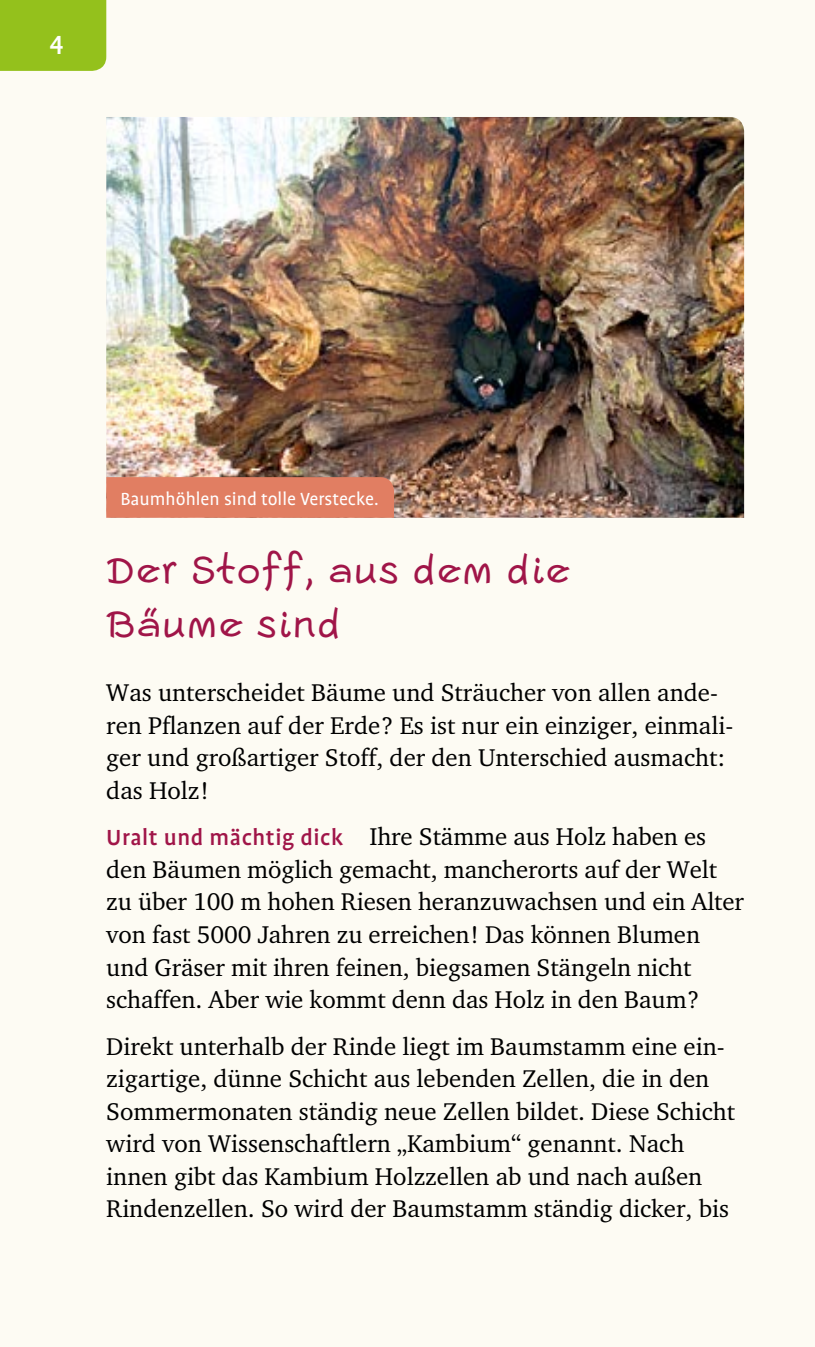
<style>
.page{position:relative;width:815px;height:1347px;background:#fff}
.page>*{position:absolute;margin:0;border:0;box-sizing:border-box;transform-origin:0 0}
.t1{font:45px/54px "Escript LL";letter-spacing:.03em;color:#a01548}
.t2{font:500 30px "UV Profile Tab";color:#fff}
.t3{font:25px/32.5px "UV Charter";color:#000}
.t4{font:20px "UV Profile Tab";color:#fff}
.s1{font-family:"UV Profile Tab";font-weight:500;color:#a01548}
</style>
<div class="page">
<div style="left:0;top:0;width:815px;height:1346px;background:#fdfbf3"></div>
<div style="left:0;top:0;width:106px;height:71px;background:#94c11c"></div>
<img style="left:106px;top:117px;width:638px;height:401px">
<div style="left:106px;top:477px;width:288px;height:41px;background:#e17e62"></div>
<p class="t2" style="left:50px;top:30px;width:16px">4</p>
<p class="t4" style="left:120px;top:489px;width:260px">Baumhöhlen sind tolle Verstecke.</p>
<h1 class="t1" style="left:106px;top:542px;width:465px">Der Stoff, aus dem die<br>Bäume sind</h1>
<p class="t3" style="left:106px;top:676px;width:629px">Was unterscheidet Bäume und Sträucher von allen ande&shy;ren Pflanzen auf der Erde? Es ist nur ein einziger, einmali&shy;ger und großartiger Stoff, der den Unterschied ausmacht: das Holz!</p>
<p class="t3" style="left:106px;top:820px;width:639px"><span class="s1">Uralt und mächtig dick</span> Ihre Stämme aus Holz haben es den Bäumen möglich gemacht, mancherorts auf der Welt zu über 100 m hohen Riesen heranzuwachsen und ein Alter von fast 5000 Jahren zu erreichen! Das können Blumen und Gräser mit ihren feinen, biegsamen Stängeln nicht schaffen. Aber wie kommt denn das Holz in den Baum?</p>
<p class="t3" style="left:106px;top:1029px;width:630px">Direkt unterhalb der Rinde liegt im Baumstamm eine ein&shy;zigartige, dünne Schicht aus lebenden Zellen, die in den Sommermonaten ständig neue Zellen bildet. Diese Schicht wird von Wissenschaftlern „Kambium“ genannt. Nach innen gibt das Kambium Holzzellen ab und nach außen Rindenzellen. So wird der Baumstamm ständig dicker, bis</p>
</div>
